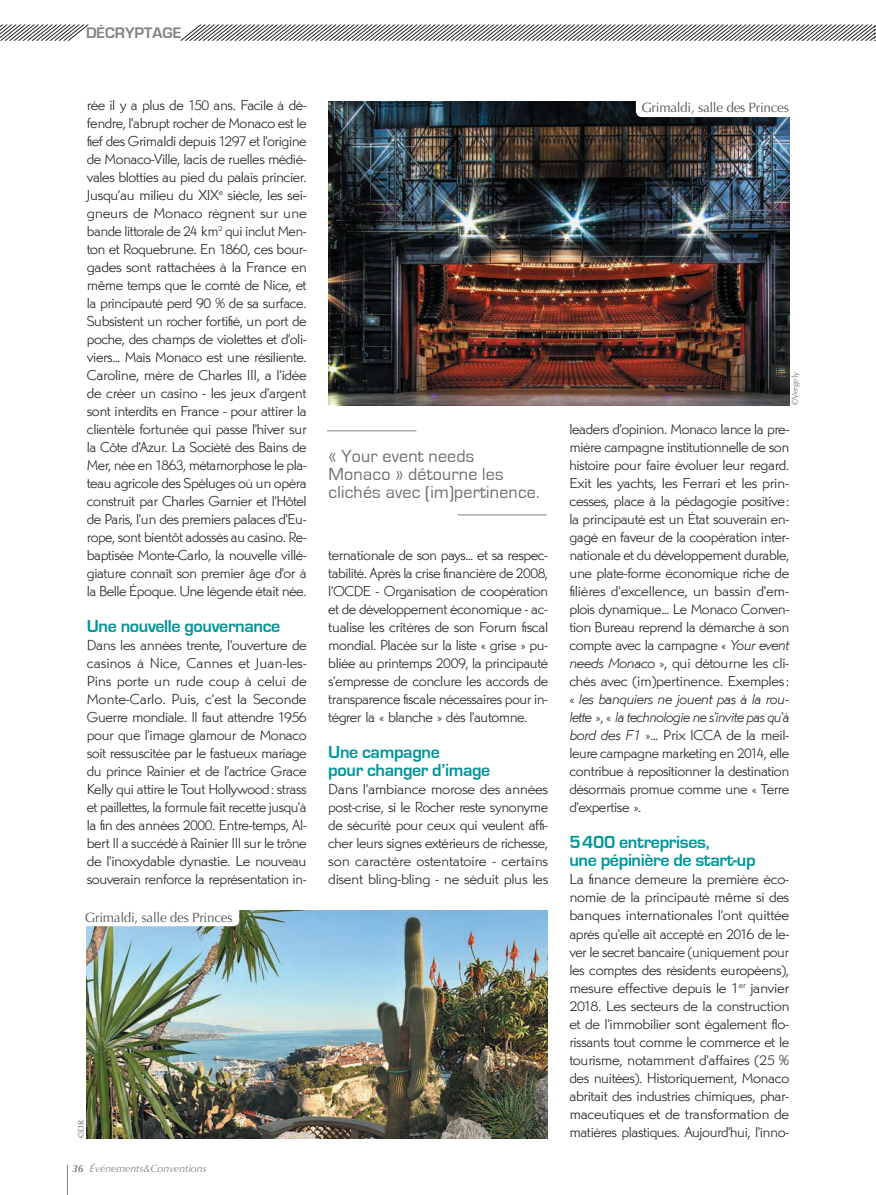
<style>
.page{position:relative;width:876px;height:1195px;background:#fff}
.page>*{position:absolute;margin:0;border:0;box-sizing:border-box;transform-origin:0 0}
.t1{font:700 18px/18px "Eurostile";letter-spacing:-.02em;color:#00959a}
.t2{font:18px/18px "Eurostile";letter-spacing:.01em;color:#6c6d70}
.t3{font:700 15.75px "Eurostile";color:#808285}
.t4{font:300 15px/18px "Martin Got URWTOT";letter-spacing:-.03em;color:#231f20;text-align:justify}
.t5{font:300 15px/18px "Martin Got URWTOT";letter-spacing:-.03em;color:#231f20;text-align:justify;scale:1.04 1}
.t6{font:300 15px/18px "Martin Got URWTOT";letter-spacing:-.03em;color:#231f20;text-align:justify;scale:1.05 1}
.t7{font:300 15px/18px "Martin Got URWTOT";letter-spacing:-.03em;color:#231f20;text-align:justify;scale:1.06 1}
.t8{font:13.5px "Optima";letter-spacing:-.02em;color:#57585a}
.t9{font:italic 10.5px "Optima";color:#808285}
.t10{font:8.25px "Optima";letter-spacing:.01em;color:#6c6d70}
.s1{font-style:italic}
.s2{font-weight:700}
</style>
<div class="page">
<svg style="left:0;top:24px;width:875px;height:17px"></svg>
<hr style="left:67px;top:1164px;width:1px;height:30px;background:#808285">
<img style="left:328px;top:101px;width:460px;height:304px">
<svg style="left:635px;top:101px;width:153px;height:16px"></svg>
<img style="left:86px;top:910px;width:461px;height:227px">
<hr style="left:327px;top:430px;width:89px;height:1px;background:#808285">
<hr style="left:457px;top:514px;width:90px;height:1px;background:#808285">
<svg style="left:86px;top:910px;width:153px;height:15px"></svg>
<p class="t3" style="left:86px;top:24px;width:97px">DÉCRYPTAGE</p>
<p class="t4" style="left:87px;top:96px;width:221px">rée il y a plus de 150 ans. Facile à dé&shy;fendre, l’abrupt rocher de Monaco est le fief des Grimaldi depuis 1297 et l’origine de Monaco-Ville, lacis de ruelles médié&shy;vales blotties au pied du palais princier.<br>Jusqu’au milieu du XIX<sup>e</sup> siècle, les sei&shy;gneurs de Monaco règnent sur une bande littorale de 24 km² qui inclut Men&shy;ton et Roquebrune. En 1860, ces bour&shy;gades sont rattachées à la France en même temps que le comté de Nice, et la principauté perd 90 % de sa surface.<br>Subsistent un rocher fortifié, un port de poche, des champs de violettes et d’oli&shy;viers… Mais Monaco est une résiliente.<br>Caroline, mère de Charles III, a l’idée de créer un casino - les jeux d’argent sont interdits en France - pour attirer la clientèle fortunée qui passe l’hiver sur la Côte d’Azur. La Société des Bains de Mer, née en 1863, métamorphose le pla&shy;teau agricole des Spéluges où un opéra construit par Charles Garnier et l’Hôtel de Paris, l’un des premiers palaces d’Eu&shy;rope, sont bientôt adossés au casino. Re&shy;baptisée Monte-Carlo, la nouvelle villé&shy;giature connaît son premier âge d’or à la Belle Époque. Une légende était née.</p>
<p class="t1" style="left:87px;top:617px;width:195px">Une nouvelle gouvernance</p>
<p class="t5" style="left:87px;top:636px;width:213px">Dans les années trente, l’ouverture de casinos à Nice, Cannes et Juan-les-Pins porte un rude coup à celui de Monte-Carlo. Puis, c’est la Seconde Guerre mondiale. Il faut attendre 1956 pour que l’image glamour de Monaco soit ressuscitée par le fastueux mariage du prince Rainier et de l’actrice Grace Kelly qui attire le Tout Hollywood: strass et paillettes, la formule fait recette jusqu’à la fin des années 2000. Entre-temps, Al&shy;bert II a succédé à Rainier III sur le trône de l’inoxydable dynastie. Le nouveau souverain renforce la représentation in-</p>
<p class="t8" style="left:641px;top:100px;width:149px">Grimaldi, salle des Princes</p>
<p class="t10" style="left:789px;top:405px;width:35px;rotate:-90deg">©Vergely</p>
<p class="t4" style="left:569px;top:420px;width:221px">leaders d’opinion. Monaco lance la pre&shy;mière campagne institutionnelle de son histoire pour faire évoluer leur regard.<br>Exit les yachts, les Ferrari et les prin&shy;cesses, place à la pédagogie positive : la principauté est un État souverain en&shy;gagé en faveur de la coopération inter&shy;nationale et du développement durable, une plate-forme économique riche de filières d’excellence, un bassin d’em&shy;plois dynamique… Le Monaco Conven&shy;tion Bureau reprend la démarche à son compte avec la campagne « <span class="s1">Your event needs Monaco</span> », qui détourne les cli&shy;chés avec (im)pertinence. Exemples : « <span class="s1">les banquiers ne jouent pas à la rou&shy;lette</span> », « <span class="s1">la technologie ne s’invite pas qu’à bord des F1</span> »… Prix ICCA de la meil&shy;leure campagne marketing en 2014, elle contribue à repositionner la destination désormais promue comme une « Terre d’expertise ».</p>
<p class="t1" style="left:569px;top:833px;width:188px">5 400 entreprises,<br>une pépinière de start-up</p>
<p class="t6" style="left:569px;top:870px;width:211px">La finance demeure la première éco&shy;nomie de la principauté même si des banques internationales l’ont quittée après qu’elle ait accepté en 2016 de le&shy;ver le secret bancaire (uniquement pour les comptes des résidents européens), mesure effective depuis le 1<sup>er</sup> janvier 2018. Les secteurs de la construction et de l’immobilier sont également flo&shy;rissants tout comme le commerce et le tourisme, notamment d’affaires (25 % des nuitées). Historiquement, Monaco abritait des industries chimiques, phar&shy;maceutiques et de transformation de</p>
<p class="t2" style="left:328px;top:447px;width:212px">« Your event needs<br>Monaco » détourne les clichés avec (im)pertinence.</p>
<p class="t4" style="left:328px;top:546px;width:221px">ternationale de son pays… et sa respec&shy;tabilité. Après la crise financière de 2008, l’OCDE - Organisation de coopération et de développement économique - ac&shy;tualise les critères de son Forum fiscal mondial. Placée sur la liste « grise » pu&shy;bliée au printemps 2009, la principauté s’empresse de conclure les accords de transparence fiscale nécessaires pour in&shy;tégrer la « blanche » dès l’automne.</p>
<p class="t1" style="left:328px;top:743px;width:163px">Une campagne<br>pour changer d’image</p>
<p class="t7" style="left:328px;top:780px;width:209px">Dans l’ambiance morose des années post-crise, si le Rocher reste synonyme de sécurité pour ceux qui veulent affi&shy;cher leurs signes extérieurs de richesse, son caractère ostentatoire - certains disent bling-bling - ne séduit plus les</p>
<p class="t8" style="left:85px;top:908px;width:149px">Grimaldi, salle des Princes</p>
<p class="t10" style="left:76px;top:1137px;width:20px;rotate:-90deg">©DR</p>
<p class="t4" style="left:569px;top:1122px;width:221px">matières plastiques. Aujourd’hui, l’inno-</p>
<p class="t9" style="left:72px;top:1161px;width:136px"><span class="s2">36</span> Événements&amp;Conventions</p>
</div>
